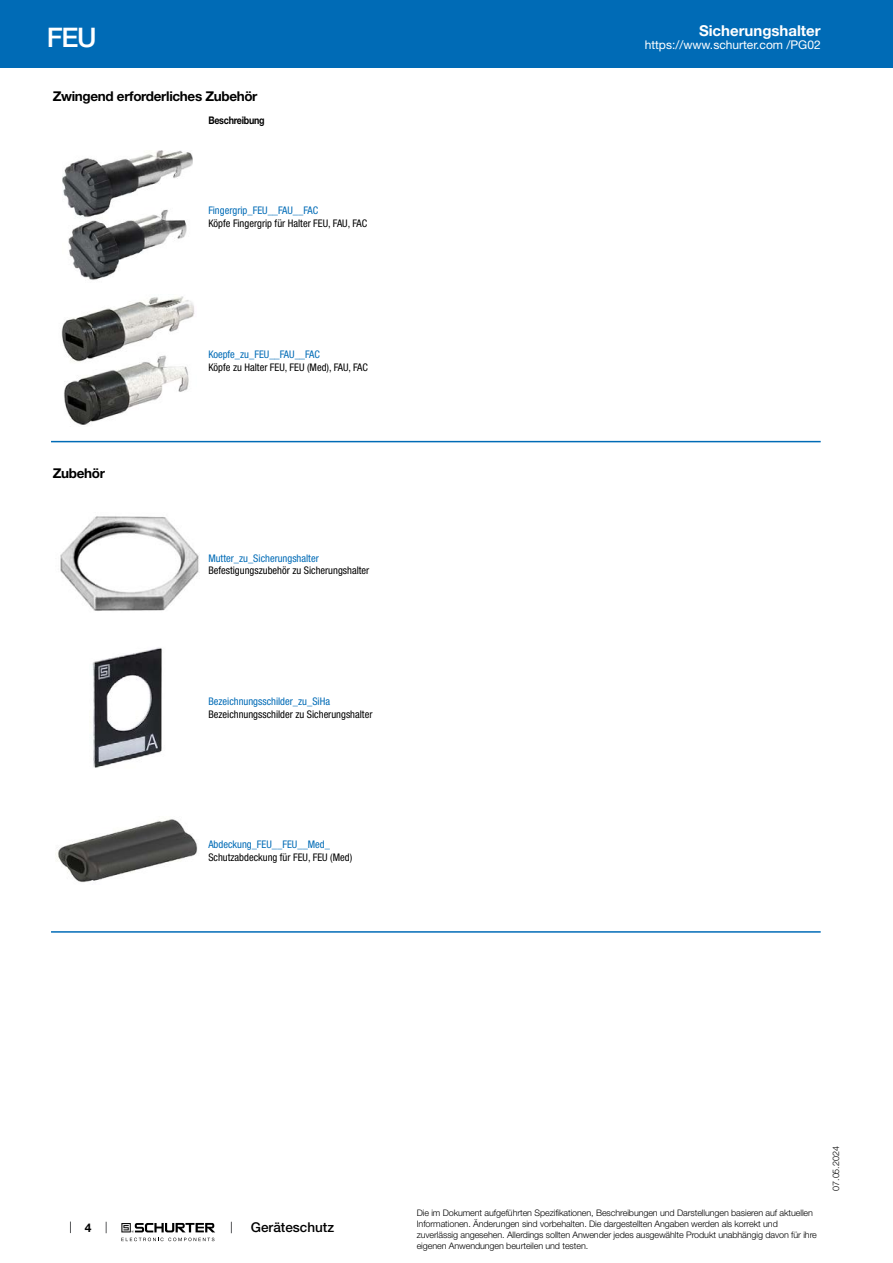
<style>
.page{position:relative;width:893px;height:1263px;background:#fff}
.page>*{position:absolute;margin:0;border:0;box-sizing:border-box;transform-origin:0 0}
.t1{font:500 27px "Helvetica Neue LT";color:#fff}
.t2{font:700 15px "Helvetica Neue LT";color:#fff}
.t3{font:700 13.5px "Helvetica Neue LT";letter-spacing:-.025em;color:#000}
.t4{font:500 13.5px "Helvetica Neue LT";color:#000}
.t5{font:12px "Helvetica Neue LT";color:#fff}
.t6{font:700 12px "Helvetica Neue LT";color:#000}
.t7{font:condensed 10.5px "Helvetica Neue LT";color:#000}
.t8{font:condensed 10.5px "Helvetica Neue LT";color:#006bb6}
.t9{font:700 10.5px "Helvetica Neue LT";letter-spacing:-.025em;color:#000;scale:.85 1}
.t10{font:300 9px/10.8px "Helvetica Neue LT";letter-spacing:-.01em;color:#000}
</style>
<div class="page">
<svg style="left:70px;top:1221px;width:1px;height:12px"></svg>
<svg style="left:121px;top:1223px;width:94px;height:18px"></svg>
<div style="left:0;top:0;width:893px;height:68px;background:#006bb6"></div>
<img style="left:63px;top:151px;width:129px;height:129px">
<img style="left:61px;top:296px;width:134px;height:129px">
<hr style="left:51px;top:441px;width:770px;height:1px;background:#006bb6">
<img style="left:60px;top:516px;width:140px;height:95px">
<img style="left:92px;top:647px;width:70px;height:121px">
<img style="left:56px;top:819px;width:142px;height:64px">
<hr style="left:51px;top:931px;width:770px;height:2px;background:#006bb6">
<h1 class="t1" style="left:47px;top:21px;width:51px">FEU</h1>
<h3 class="t3" style="left:53px;top:88px;width:206px">Zwingend erforderliches Zubehör</h3>
<p class="t9" style="left:208px;top:114px;width:68px">Beschreibung</p>
<p class="t8" style="left:208px;top:205px;width:111px">Fingergrip_FEU__FAU__FAC</p>
<p class="t7" style="left:208px;top:217px;width:160px">Köpfe Fingergrip für Halter FEU, FAU, FAC</p>
<h3 class="t3" style="left:53px;top:465px;width:54px">Zubehör</h3>
<p class="t8" style="left:208px;top:348px;width:113px">Koepfe_zu_FEU__FAU__FAC</p>
<p class="t7" style="left:208px;top:361px;width:161px">Köpfe zu Halter FEU, FEU (Med), FAU, FAC</p>
<p class="t8" style="left:208px;top:552px;width:112px">Mutter_zu_Sicherungshalter</p>
<p class="t7" style="left:208px;top:564px;width:162px">Befestigungszubehör zu Sicherungshalter</p>
<p class="t8" style="left:208px;top:696px;width:123px">Bezeichnungsschilder_zu_SiHa</p>
<p class="t7" style="left:208px;top:708px;width:166px">Bezeichnungsschilder zu Sicherungshalter</p>
<p class="t8" style="left:208px;top:839px;width:123px">Abdeckung_FEU__FEU__Med_</p>
<p class="t7" style="left:208px;top:851px;width:145px">Schutzabdeckung für FEU, FEU (Med)</p>
<h2 class="t2" style="left:699px;top:21px;width:123px">Sicherungshalter</h2>
<h3 class="t5" style="left:645px;top:38px;width:178px">https://www.schurter.com /PG02</h3>
<h3 class="t6" style="left:85px;top:1220px;width:8px">4</h3>
<h3 class="t4" style="left:251px;top:1219px;width:85px">Geräteschutz</h3>
<p class="t10" style="left:417px;top:1207px;width:402px">Die im Dokument aufgeführten Spezifikationen, Beschreibungen und Darstellungen basieren auf aktuellen Informationen. Änderungen sind vorbehalten. Die dargestellten Angaben werden als korrekt und zuverlässig angesehen. Allerdings sollten Anwender jedes ausgewählte Produkt unabhängig davon für ihre eigenen Anwendungen beurteilen und testen.</p>
<p class="t10" style="left:830px;top:1191px;width:46px;rotate:-90deg">07.05.2024</p>
</div>
